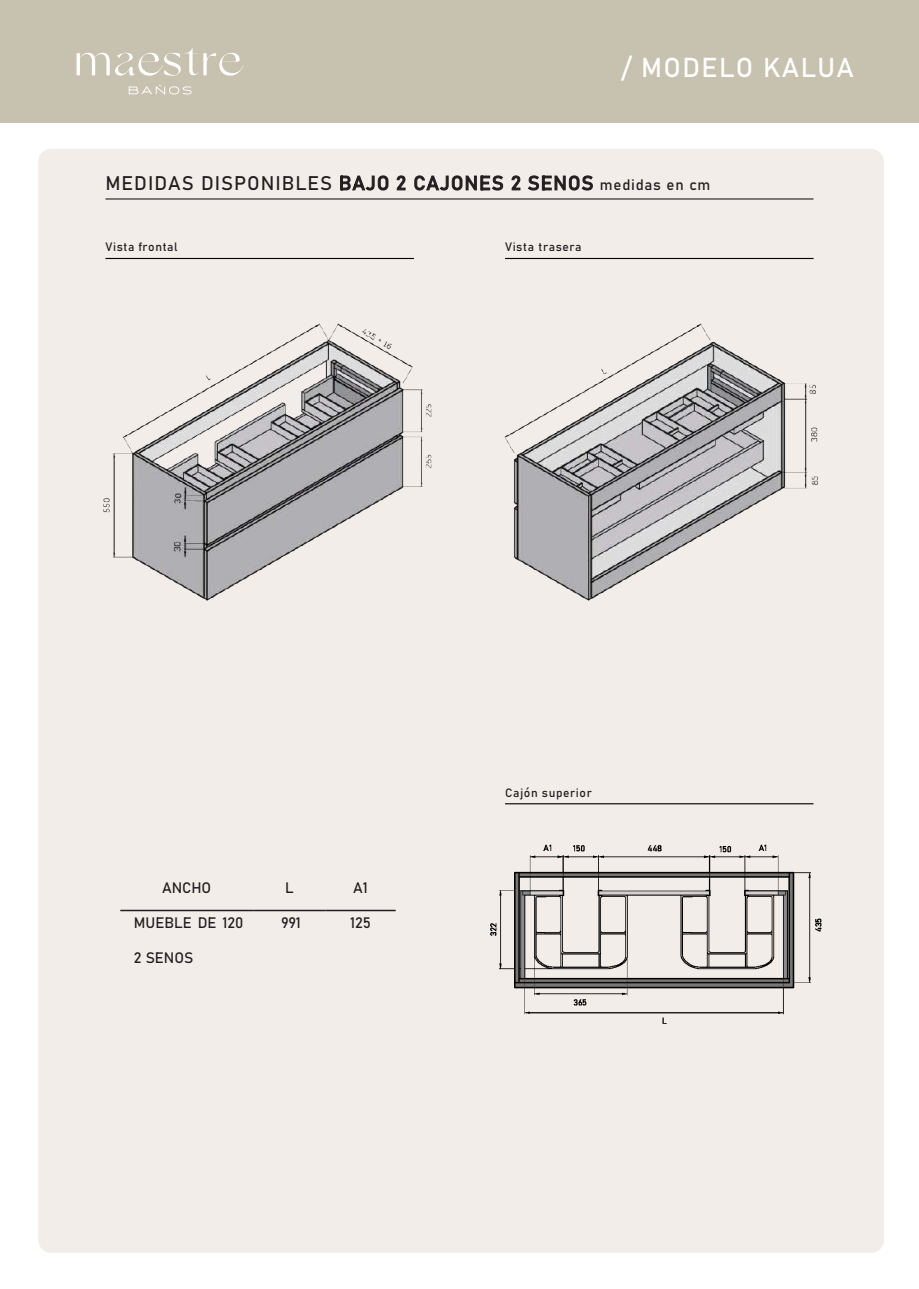
<style>
.page{position:relative;width:919px;height:1289px;background:#fff}
.page>*{position:absolute;margin:0;border:0;box-sizing:border-box;transform-origin:0 0}
.t1{font:27px "Bahnschrift";letter-spacing:.05em;color:#fff}
.t2{font:19.5px "Bahnschrift";letter-spacing:.05em;color:#231f20}
.t3{font:15px "Bahnschrift";color:#231f20}
.t4{font:12px "Bahnschrift";letter-spacing:.05em;color:#231f20}
.s1{font-size:15px}
</style>
<div class="page">
<div style="left:0;top:0;width:918px;height:123px;background:#c7c1af"></div>
<svg style="left:77px;top:48px;width:167px;height:28px"></svg>
<svg style="left:129px;top:85px;width:62px;height:10px"></svg>
<div style="left:38px;top:149px;width:845px;height:1103px;background:#f3ede9;border-radius:13px"></div>
<hr style="left:105px;top:198px;width:708px;height:1px;background:#231f20">
<img style="left:490px;top:844px;width:332px;height:180px">
<hr style="left:105px;top:258px;width:309px;height:1px;background:#000">
<hr style="left:505px;top:258px;width:308px;height:1px;background:#000">
<hr style="left:505px;top:803px;width:308px;height:1px;background:#000">
<img style="left:103px;top:323px;width:715px;height:278px">
<hr style="left:120px;top:909px;width:133px;height:2px;background:#231f20">
<hr style="left:253px;top:909px;width:72px;height:2px;background:#231f20">
<hr style="left:325px;top:909px;width:70px;height:2px;background:#231f20">
<h1 class="t1" style="left:621px;top:47px;width:234px">/ MODELO KALUA</h1>
<p class="t2" style="left:105px;top:168px;width:606px">MEDIDAS DISPONIBLES BAJO 2 CAJONES 2 SENOS <span class="s1">medidas en cm</span></p>
<p class="t4" style="left:105px;top:238px;width:74px">Vista frontal</p>
<p class="t4" style="left:505px;top:238px;width:78px">Vista trasera</p>
<p class="t3" style="left:162px;top:876px;width:51px">ANCHO</p>
<p class="t3" style="left:285px;top:876px;width:10px">L</p>
<p class="t3" style="left:353px;top:876px;width:16px">A1</p>
<p class="t3" style="left:134px;top:911px;width:111px">MUEBLE DE 120</p>
<p class="t3" style="left:281px;top:911px;width:21px">991</p>
<p class="t3" style="left:350px;top:911px;width:22px">125</p>
<p class="t3" style="left:134px;top:946px;width:61px">2 SENOS</p>
<p class="t4" style="left:505px;top:783px;width:88px">Cajón superior</p>
</div>
